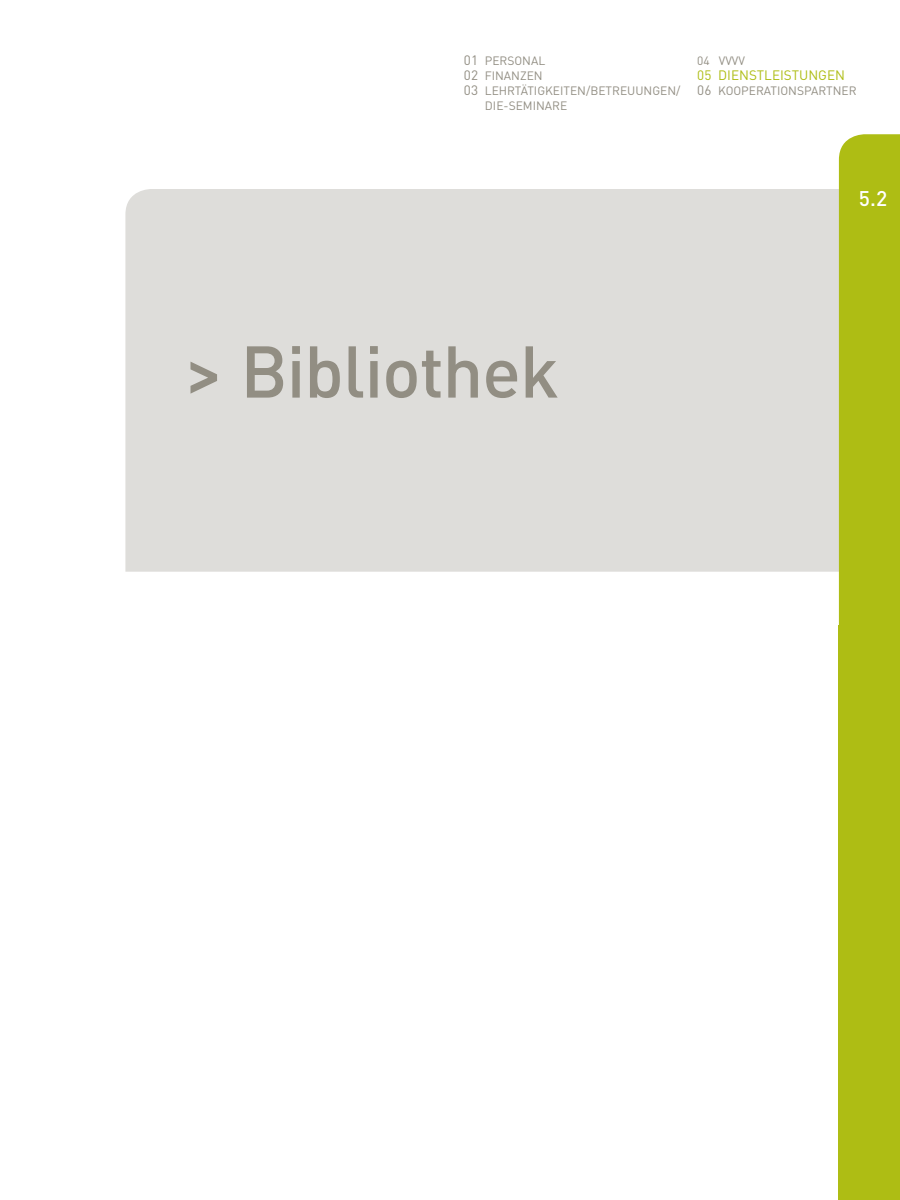
<style>
.page{position:relative;width:900px;height:1200px;background:#fff}
.page>*{position:absolute;margin:0;border:0;box-sizing:border-box;transform-origin:0 0}
.t1{font:500 72px "DIN Pro";letter-spacing:-.02em;color:#928e83}
.t2{font:500 21px "DIN Pro";color:#fff}
.t3{font:13.5px "DIN Pro";color:#aebd14}
.t4{font:12px "DIN Pro";color:#928e83}
.s1{font-size:13.5px}
</style>
<div class="page">
<div style="left:125px;top:189px;width:714px;height:383px;background:#deddda"></div>
<div style="left:839px;top:134px;width:61px;height:491px;background:#aebd14"></div>
<div style="left:839px;top:625px;width:61px;height:575px;background:#aebd14"></div>
<p class="t4" style="left:464px;top:51px;width:83px"><span class="s1">01</span> PERSONAL</p>
<p class="t4" style="left:464px;top:66px;width:80px"><span class="s1">02</span> FINANZEN</p>
<p class="t4" style="left:464px;top:81px;width:218px"><span class="s1">03</span> LEHRTÄTIGKEITEN/BETREUUNGEN/</p>
<p class="t4" style="left:485px;top:96px;width:84px">DIE-SEMINARE</p>
<p class="t4" style="left:697px;top:51px;width:49px">04 VVVV</p>
<p class="t3" style="left:697px;top:65px;width:149px">05 DIENSTLEISTUNGEN</p>
<p class="t4" style="left:697px;top:81px;width:161px"><span class="s1">06</span> KOOPERATIONSPARTNER</p>
<h2 class="t2" style="left:859px;top:181px;width:30px">5.2</h2>
<h1 class="t1" style="left:185px;top:313px;width:376px">&gt; Bibliothek</h1>
</div>
